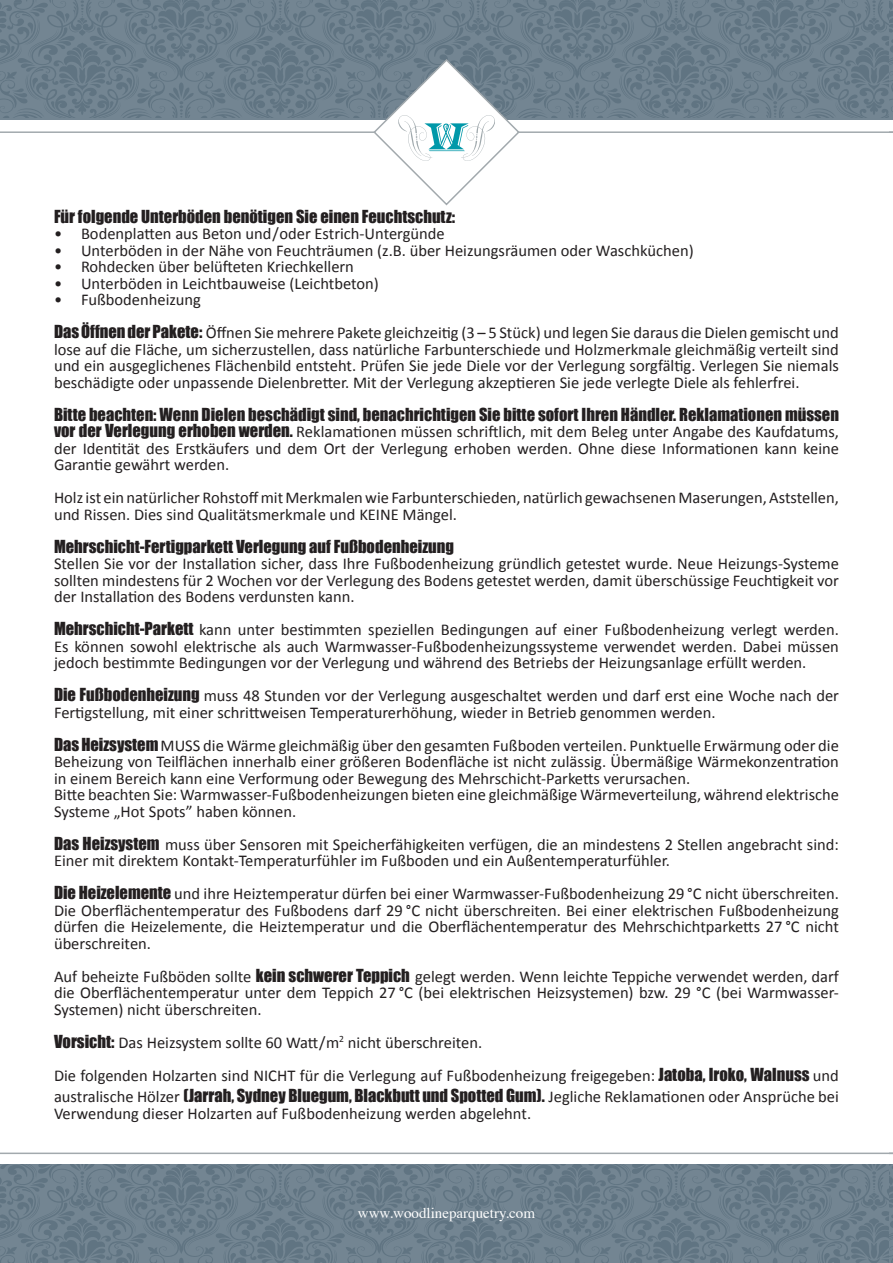
<style>
.page{position:relative;width:893px;height:1263px;background:#fff}
.page>*{position:absolute;margin:0;border:0;box-sizing:border-box;transform-origin:0 0}
.t1{font:16.5px/16.5px "Calibri";color:#231f20;text-align:justify}
.t2{font:16.5px "Impact";color:#231f20}
.t3{font:15px "Times";color:#fff}
.s1{font-family:"Impact"}
</style>
<div class="page">
<div style="left:0;top:0;width:893px;height:120px;background:#738592"></div>
<div style="left:0;top:0;width:893px;height:117px;background:linear-gradient(to right,#6c7f8c,#6c7f8c)"></div>
<div style="left:0;top:1164px;width:893px;height:99px;background:linear-gradient(to right,#6c7f8c,#6c7e8c)"></div>
<hr style="left:0;top:131px;width:374px;height:2px;background:#a2a9ad">
<hr style="left:519px;top:131px;width:374px;height:2px;background:#a2a9ad">
<svg style="left:372px;top:58px;width:149px;height:148px"></svg>
<hr style="left:0;top:1152px;width:893px;height:2px;background:#a2a9ad">
<hr style="left:890px;top:0;width:3px;height:117px;background:#bfbfbf">
<hr style="left:890px;top:1164px;width:3px;height:99px;background:#bfbfbf">
<p class="t2" style="left:54px;top:203px;width:403px">Für folgende Unterböden benötigen Sie einen Feuchtschutz:</p>
<p class="t1" style="left:54px;top:224px;width:392px">• Bodenplatten aus Beton und/oder Estrich-Untergünde</p>
<p class="t1" style="left:54px;top:241px;width:641px">• Unterböden in der Nähe von Feuchträumen (z.B. über Heizungsräumen oder Waschküchen)</p>
<p class="t1" style="left:54px;top:257px;width:301px">• Rohdecken über belüfteten Kriechkellern</p>
<p class="t1" style="left:54px;top:274px;width:326px">• Unterböden in Leichtbauweise (Leichtbeton)</p>
<p class="t1" style="left:54px;top:290px;width:149px">• Fußbodenheizung</p>
<p class="t1" style="left:54px;top:323px;width:786px"><span class="s1">Das Öffnen der Pakete:</span> Öffnen Sie mehrere Pakete gleichzeitig (3 – 5 Stück) und legen Sie daraus die Dielen gemischt und lose auf die Fläche, um sicherzustellen, dass natürliche Farbunterschiede und Holzmerkmale gleichmäßig verteilt sind und ein ausgeglichenes Flächenbild entsteht. Prüfen Sie jede Diele vor der Verlegung sorgfältig. Verlegen Sie niemals beschädigte oder unpassende Dielenbretter. Mit der Verlegung akzeptieren Sie jede verlegte Diele als fehlerfrei.</p>
<p class="t1" style="left:54px;top:406px;width:786px"><span class="s1">Bitte beachten: Wenn Dielen beschädigt sind, benachrichtigen Sie bitte sofort Ihren Händler. Reklamationen müssen vor der Verlegung erhoben werden.</span> Reklamationen müssen schriftlich, mit dem Beleg unter Angabe des Kaufdatums, der Identität des Erstkäufers und dem Ort der Verlegung erhoben werden. Ohne diese Informationen kann keine Garantie gewährt werden.</p>
<p class="t1" style="left:54px;top:488px;width:786px">Holz ist ein natürlicher Rohstoff mit Merkmalen wie Farbunterschieden, natürlich gewachsenen Maserungen, Aststellen, und Rissen. Dies sind Qualitätsmerkmale und KEINE Mängel.</p>
<p class="t2" style="left:54px;top:533px;width:401px">Mehrschicht-Fertigparkett Verlegung auf Fußbodenheizung</p>
<p class="t1" style="left:54px;top:554px;width:786px">Stellen Sie vor der Installation sicher, dass Ihre Fußbodenheizung gründlich getestet wurde. Neue Heizungs-Systeme sollten mindestens für 2 Wochen vor der Verlegung des Bodens getestet werden, damit überschüssige Feuchtigkeit vor der Installation des Bodens verdunsten kann.</p>
<p class="t1" style="left:54px;top:620px;width:786px"><span class="s1">Mehrschicht-Parkett</span> kann unter bestimmten speziellen Bedingungen auf einer Fußbodenheizung verlegt werden.<br>Es können sowohl elektrische als auch Warmwasser-Fußbodenheizungssysteme verwendet werden. Dabei müssen jedoch bestimmte Bedingungen vor der Verlegung und während des Betriebs der Heizungsanlage erfüllt werden.</p>
<p class="t1" style="left:54px;top:686px;width:786px"><span class="s1">Die Fußbodenheizung</span> muss 48 Stunden vor der Verlegung ausgeschaltet werden und darf erst eine Woche nach der<br>Fertigstellung, mit einer schrittweisen Temperaturerhöhung, wieder in Betrieb genommen werden.</p>
<p class="t1" style="left:54px;top:736px;width:786px"><span class="s1">Das Heizsystem</span> MUSS die Wärme gleichmäßig über den gesamten Fußboden verteilen. Punktuelle Erwärmung oder die Beheizung von Teilflächen innerhalb einer größeren Bodenfläche ist nicht zulässig. Übermäßige Wärmekonzentration in einem Bereich kann eine Verformung oder Bewegung des Mehrschicht-Parketts verursachen.</p>
<p class="t1" style="left:54px;top:785px;width:786px">Bitte beachten Sie: Warmwasser-Fußbodenheizungen bieten eine gleichmäßige Wärmeverteilung, während elektrische<br>Systeme „Hot Spots” haben können.</p>
<p class="t1" style="left:54px;top:835px;width:786px"><span class="s1">Das Heizsystem</span> muss über Sensoren mit Speicherfähigkeiten verfügen, die an mindestens 2 Stellen angebracht sind:<br>Einer mit direktem Kontakt-Temperaturfühler im Fußboden und ein Außentemperaturfühler.</p>
<p class="t1" style="left:54px;top:884px;width:786px"><span class="s1">Die Heizelemente</span> und ihre Heiztemperatur dürfen bei einer Warmwasser-Fußbodenheizung 29 °C nicht überschreiten.<br>Die Oberflächentemperatur des Fußbodens darf 29 °C nicht überschreiten. Bei einer elektrischen Fußbodenheizung dürfen die Heizelemente, die Heiztemperatur und die Oberflächentemperatur des Mehrschichtparketts 27 °C nicht überschreiten.</p>
<p class="t1" style="left:54px;top:967px;width:786px">Auf beheizte Fußböden sollte <span class="s1">kein schwerer Teppich</span> gelegt werden. Wenn leichte Teppiche verwendet werden, darf die Oberflächentemperatur unter dem Teppich 27 °C (bei elektrischen Heizsystemen) bzw. 29 °C (bei Warmwasser-Systemen) nicht überschreiten.</p>
<p class="t1" style="left:54px;top:1033px;width:430px"><span class="s1">Vorsicht:</span> Das Heizsystem sollte 60 Watt/m<sup>2</sup> nicht überschreiten.</p>
<p class="t1" style="left:54px;top:1063px;width:786px;line-height:21.6px">Die folgenden Holzarten sind NICHT für die Verlegung auf Fußbodenheizung freigegeben: <span class="s1">Jatoba, Iroko, Walnuss</span> und australische Hölzer <span class="s1">(Jarrah, Sydney Bluegum, Blackbutt und Spotted Gum).</span> Jegliche Reklamationen oder Ansprüche bei</p>
<p class="t1" style="left:54px;top:1104px;width:479px">Verwendung dieser Holzarten auf Fußbodenheizung werden abgelehnt.</p>
<p class="t3" style="left:358px;top:1198px;width:179px">www.woodlineparquetry.com</p>
</div>
